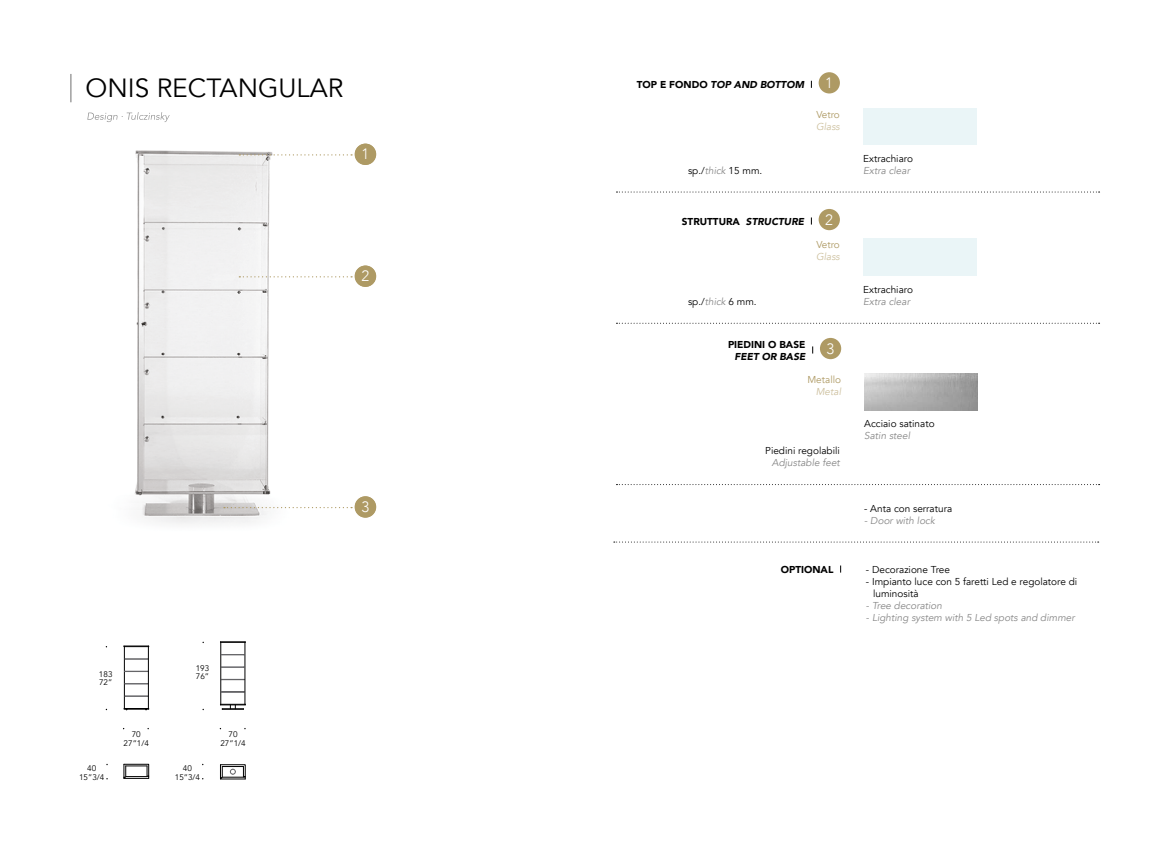
<style>
.page{position:relative;width:1170px;height:851px;background:#fff}
.page>*{position:absolute;margin:0;border:0;box-sizing:border-box;transform-origin:0 0}
.t1{font:26.25px "Avenir";color:#000}
.t2{font:300 15px "Avenir";color:#fff}
.t3{font:10px/12px "Avenir";color:#000}
.t4{font:italic 10px "Avenir";color:#878787}
.t5{font:900 10px "Avenir";color:#000}
.t6{font:italic 900 10px "Avenir";color:#000}
.t7{font:10px "Avenir";color:#ae9a64}
.t8{font:italic 10px "Avenir";color:#cdc09e}
.t9{font:8.12px/8.8px "Avenir";color:#000;text-align:center}
.s1{font-style:normal}
.s2{font-style:italic;color:#878787}
.s3{font-style:italic}
</style>
<div class="page">
<img style="left:134px;top:150px;width:160px;height:374px">
<svg style="left:87px;top:112px;width:83px;height:10px"></svg>
<svg style="left:71px;top:74px;width:1px;height:28px"></svg>
<div style="left:354px;top:265px;width:22px;height:22px;background:#ae9a64;border-radius:50%"></div>
<div style="left:354px;top:496px;width:22px;height:21px;background:#ae9a64;border-radius:50%"></div>
<div style="left:354px;top:144px;width:22px;height:21px;background:#ae9a64;border-radius:50%"></div>
<svg style="left:239px;top:276px;width:113px;height:1px"></svg>
<svg style="left:224px;top:507px;width:128px;height:1px"></svg>
<svg style="left:239px;top:154px;width:113px;height:1px"></svg>
<hr style="left:124px;top:646px;width:1px;height:62px;background:#000">
<svg style="left:124px;top:645px;width:25px;height:2px"></svg>
<svg style="left:124px;top:708px;width:25px;height:1px"></svg>
<svg style="left:125px;top:683px;width:23px;height:1px"></svg>
<svg style="left:125px;top:658px;width:23px;height:1px"></svg>
<svg style="left:125px;top:695px;width:23px;height:2px"></svg>
<svg style="left:125px;top:671px;width:23px;height:1px"></svg>
<hr style="left:148px;top:646px;width:1px;height:62px;background:#000">
<hr style="left:220px;top:642px;width:1px;height:62px;background:#000">
<svg style="left:220px;top:704px;width:26px;height:6px"></svg>
<svg style="left:220px;top:641px;width:26px;height:1px"></svg>
<hr style="left:245px;top:642px;width:1px;height:62px;background:#000">
<svg style="left:221px;top:666px;width:24px;height:2px"></svg>
<svg style="left:221px;top:654px;width:23px;height:1px"></svg>
<svg style="left:221px;top:691px;width:23px;height:1px"></svg>
<svg style="left:221px;top:679px;width:23px;height:1px"></svg>
<svg style="left:124px;top:763px;width:25px;height:16px"></svg>
<svg style="left:220px;top:764px;width:25px;height:15px"></svg>
<div style="left:818px;top:72px;width:21px;height:21px;background:#ae9a64;border-radius:50%"></div>
<div style="left:863px;top:108px;width:113px;height:37px;background:#eaf5f7"></div>
<div style="left:863px;top:238px;width:113px;height:38px;background:#eaf5f7"></div>
<div style="left:818px;top:209px;width:21px;height:21px;background:#ae9a64;border-radius:50%"></div>
<svg style="left:616px;top:191px;width:483px;height:1px"></svg>
<svg style="left:616px;top:323px;width:483px;height:1px"></svg>
<svg style="left:613px;top:541px;width:485px;height:1px"></svg>
<div style="left:819px;top:338px;width:22px;height:21px;background:#ae9a64;border-radius:50%"></div>
<img style="left:864px;top:373px;width:113px;height:37px">
<svg style="left:616px;top:484px;width:483px;height:1px"></svg>
<h1 class="t1" style="left:85px;top:72px;width:259px">ONIS RECTANGULAR</h1>
<h2 class="t2" style="left:361px;top:145px;width:9px">1</h2>
<h2 class="t2" style="left:361px;top:267px;width:9px">2</h2>
<p class="t9" style="left:99px;top:669px;width:15px;text-align:left">183<br>72”</p>
<p class="t9" style="left:196px;top:663px;width:15px;text-align:left">193<br>76”</p>
<p class="t9" style="left:124px;top:730px;width:27px">70<br>27”1/4</p>
<p class="t9" style="left:220px;top:730px;width:27px">70<br>27”1/4</p>
<p class="t9" style="left:79px;top:764px;width:27px">40<br>15”3/4</p>
<p class="t9" style="left:175px;top:764px;width:27px">40<br>15”3/4</p>
<h2 class="t2" style="left:361px;top:498px;width:9px">3</h2>
<p class="t6" style="left:636px;top:76px;width:169px"><span class="s1">TOP E FONDO</span> TOP AND BOTTOM</p>
<h2 class="t2" style="left:825px;top:74px;width:9px">1</h2>
<p class="t3" style="left:688px;top:164px;width:76px">sp./<span class="s2">thick</span> 15 mm.</p>
<p class="t7" style="left:816px;top:109px;width:25px">Vetro</p>
<p class="t8" style="left:816px;top:121px;width:25px">Glass</p>
<p class="t5" style="left:681px;top:212px;width:124px">STRUTTURA <span class="s3">STRUCTURE</span></p>
<h2 class="t2" style="left:825px;top:210px;width:9px">2</h2>
<p class="t7" style="left:816px;top:239px;width:25px">Vetro</p>
<p class="t8" style="left:816px;top:251px;width:25px">Glass</p>
<p class="t3" style="left:688px;top:296px;width:70px">sp./<span class="s2">thick</span> 6 mm.</p>
<p class="t5" style="left:728px;top:336px;width:79px">PIEDINI O BASE</p>
<p class="t6" style="left:734px;top:348px;width:72px">FEET OR BASE</p>
<h2 class="t2" style="left:826px;top:339px;width:9px">3</h2>
<p class="t7" style="left:807px;top:374px;width:35px">Metallo</p>
<p class="t8" style="left:815px;top:386px;width:27px">Metal</p>
<p class="t3" style="left:765px;top:445px;width:76px">Piedini regolabili</p>
<p class="t4" style="left:771px;top:457px;width:69px">Adjustable feet</p>
<p class="t5" style="left:780px;top:560px;width:54px">OPTIONAL</p>
<p class="t3" style="left:863px;top:152px;width:51px">Extrachiaro</p>
<p class="t4" style="left:863px;top:164px;width:48px">Extra clear</p>
<p class="t3" style="left:863px;top:284px;width:51px">Extrachiaro</p>
<p class="t4" style="left:863px;top:295px;width:48px">Extra clear</p>
<p class="t3" style="left:864px;top:417px;width:72px">Acciaio satinato</p>
<p class="t4" style="left:864px;top:429px;width:47px">Satin steel</p>
<p class="t3" style="left:864px;top:502px;width:89px">- Anta con serratura</p>
<p class="t4" style="left:864px;top:514px;width:72px">- Door with lock</p>
<p class="t3" style="left:865px;top:563px;width:85px">- Decorazione Tree</p>
<p class="t3" style="left:873px;top:575px;width:206px;text-indent:-7px">- Impianto luce con 5 faretti Led e regolatore di luminosità</p>
<p class="t4" style="left:865px;top:599px;width:78px">- Tree decoration</p>
<p class="t4" style="left:865px;top:611px;width:210px">- Lighting system with 5 Led spots and dimmer</p>
</div>
